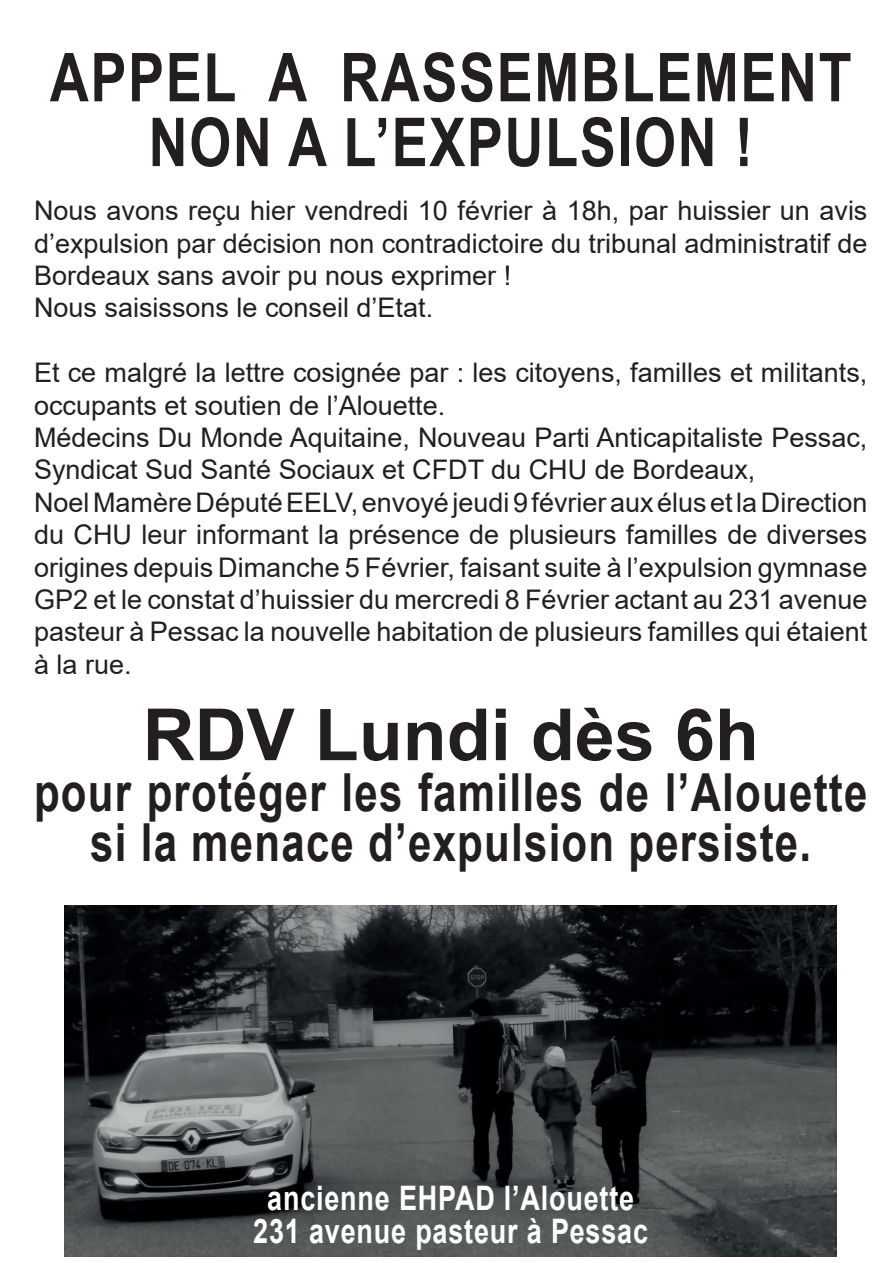
<style>
.page{position:relative;width:893px;height:1263px;background:#fff}
.page>*{position:absolute;margin:0;border:0;box-sizing:border-box;transform-origin:0 0}
.t1{font:700 72px "Arial";color:#231f20}
.t2{font:700 67.5px/64.8px "Arial";letter-spacing:.03em;color:#231f20;text-align:center;scale:.8 1}
.t3{font:700 52.5px/50.4px "Arial";letter-spacing:.03em;color:#231f20;text-align:center;scale:.8 1}
.t4{font:700 33.75px/32.4px "Arial";letter-spacing:.03em;color:#fff;text-align:center;scale:.8 1}
.t5{font:27px/32.4px "Arial";color:#231f20}
</style>
<div class="page">
<img style="left:65px;top:905px;width:772px;height:352px">
<h2 class="t2" style="left:50px;top:46px;width:1004px">APPEL A RASSEMBLEMENT<br>NON A L’EXPULSION !</h2>
<p class="t5" style="left:34px;top:194px;width:835px">Nous avons reçu hier vendredi 10 février à 18h, par huissier un avis d’expulsion par décision non contradictoire du tribunal administratif de Bordeaux sans avoir pu nous exprimer !<br>Nous saisissons le conseil d’Etat.</p>
<p class="t5" style="left:34px;top:356px;width:835px">Et ce malgré la lettre cosignée par : les citoyens, familles et militants, occupants et soutien de l’Alouette.<br>Médecins Du Monde Aquitaine, Nouveau Parti Anticapitaliste Pessac, Syndicat Sud Santé Sociaux et CFDT du CHU de Bordeaux,<br>Noel Mamère Député EELV, envoyé jeudi 9 février aux élus et la Direction du CHU leur informant la présence de plusieurs familles de diverses origines depuis Dimanche 5 Février, faisant suite à l’expulsion gymnase GP2 et le constat d’huissier du mercredi 8 Février actant au 231 avenue pasteur à Pessac la nouvelle habitation de plusieurs familles qui étaient à la rue.</p>
<h1 class="t1" style="left:143px;top:684px;width:618px">RDV Lundi dès 6h</h1>
<h3 class="t3" style="left:34px;top:767px;width:1043px">pour protéger les familles de l’Alouette si la menace d’expulsion persiste.</h3>
<p class="t4" style="left:253px;top:1182px;width:495px">ancienne EHPAD l’Alouette<br>231 avenue pasteur à Pessac</p>
</div>
